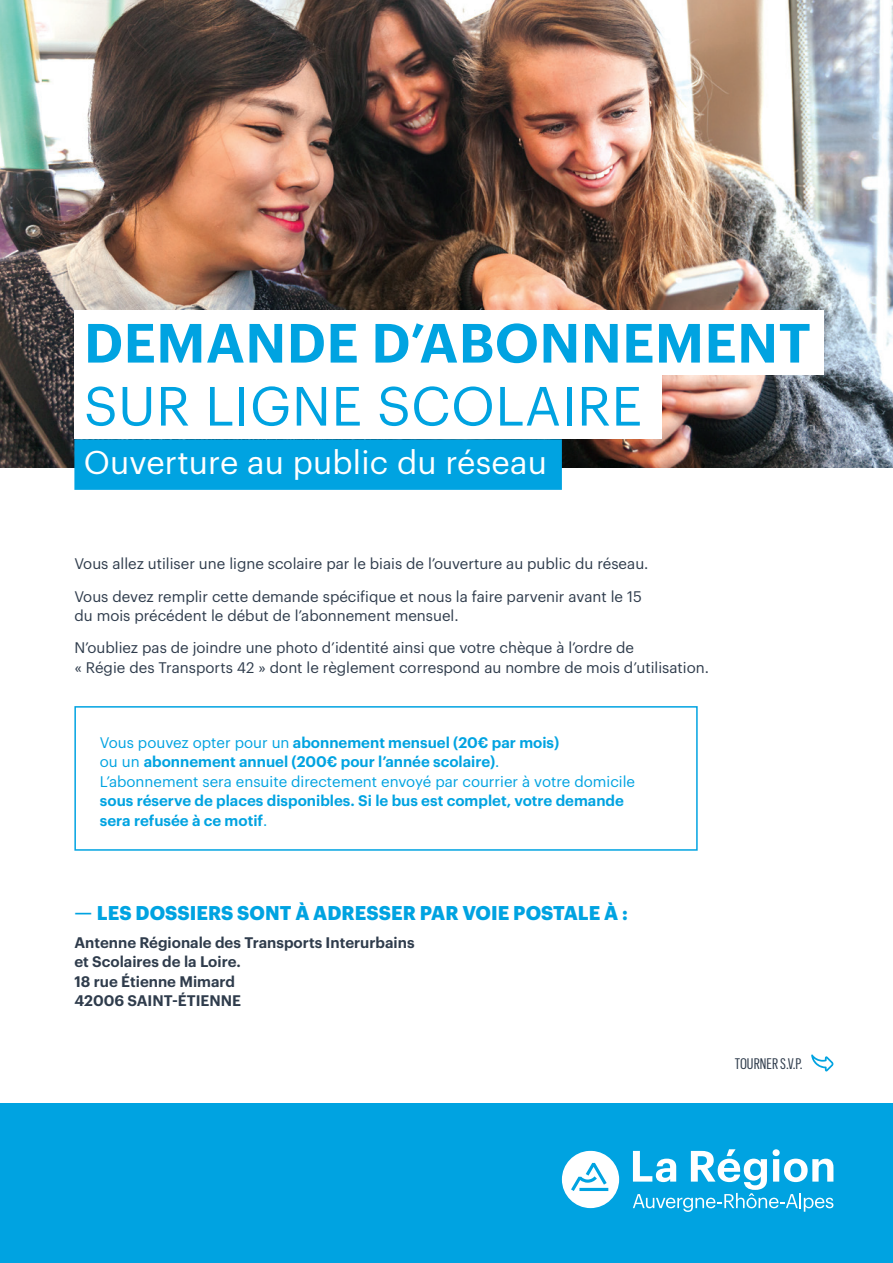
<style>
.page{position:relative;width:893px;height:1263px;background:#fff}
.page>*{position:absolute;margin:0;border:0;box-sizing:border-box;transform-origin:0 0}
.t1{font:600 54px/63px "Graphik";letter-spacing:.01em;color:#00a3e1}
.t2{font:32.25px "Graphik";letter-spacing:.005em;color:#fff}
.Titre_partie{font:700 19.5px "Graphik";letter-spacing:.005em;color:#00a3e1}
.TEXTEbase{font:15px/19.5px "Graphik";color:#2f3c4c}
.TEXTEbase-2{font:600 15px/19.5px "Graphik";color:#00a3e1}
.Titre_partie-2{font:600 15px/19.5px "Graphik";color:#2f3c4c}
.t3{font:15px "Graphik X Cond";color:#2f3c4c}
.s1{font-weight:400}
.s2{font-weight:500}
</style>
<div class="page">
<div style="left:74px;top:706px;width:624px;height:145px;border:2px solid #00a3e1"></div>
<div style="left:0;top:1103px;width:893px;height:160px;background:#00a3e1"></div>
<svg style="left:633px;top:1149px;width:200px;height:63px"></svg>
<svg style="left:562px;top:1151px;width:57px;height:57px"></svg>
<svg style="left:811px;top:1054px;width:23px;height:17px"></svg>
<img style="left:0;top:0;width:893px;height:468px">
<div style="left:74px;top:374px;width:588px;height:65px;background:#fff"></div>
<div style="left:74px;top:310px;width:750px;height:64px;background:#fff"></div>
<div style="left:74px;top:439px;width:488px;height:51px;background:#00a3e1;border:2px solid #00a3e1"></div>
<p class="t1" style="left:84px;top:307px;width:728px">DEMANDE D’ABONNEMENT<br><span class="s1">SUR LIGNE SCOLAIRE</span></p>
<p class="t2" style="left:84px;top:438px;width:464px">Ouverture au public du réseau</p>
<p class="TEXTEbase" style="left:74px;top:553px;width:576px">Vous allez utiliser une ligne scolaire par le biais de l’ouverture au public du réseau.</p>
<p class="TEXTEbase" style="left:74px;top:585px;width:569px">Vous devez remplir cette demande spécifique et nous la faire parvenir avant le 15 du mois précédent le début de l’abonnement mensuel.</p>
<p class="TEXTEbase" style="left:74px;top:637px;width:636px">N’oubliez pas de joindre une photo d’identité ainsi que votre chèque à l’ordre de<br>« Régie des Transports 42 » dont le règlement correspond au nombre de mois d’utilisation.</p>
<p class="TEXTEbase-2" style="left:100px;top:731px;width:461px"><span class="s1">Vous pouvez opter pour un</span> abonnement mensuel (20€ par mois) <span class="s1">ou un</span> abonnement annuel (200€ pour l’année scolaire)<span class="s1">.</span></p>
<p class="TEXTEbase-2" style="left:100px;top:770px;width:537px"><span class="s1">L’abonnement sera ensuite directement envoyé par courrier à votre domicile </span>sous réserve de places disponibles. Si le bus est complet, votre demande sera refusée à ce motif<span class="s1">.</span></p>
<p class="Titre_partie" style="left:74px;top:897px;width:555px"><span class="s2">—</span> LES DOSSIERS SONT À ADRESSER PAR VOIE POSTALE À :</p>
<p class="Titre_partie-2" style="left:74px;top:931px;width:342px">Antenne Régionale des Transports Interurbains et Scolaires de la Loire.</p>
<p class="Titre_partie-2" style="left:74px;top:970px;width:168px">18 rue Étienne Mimard<br>42006 SAINT-ÉTIENNE</p>
<p class="t3" style="left:735px;top:1053px;width:69px">TOURNER S.V.P.</p>
</div>
